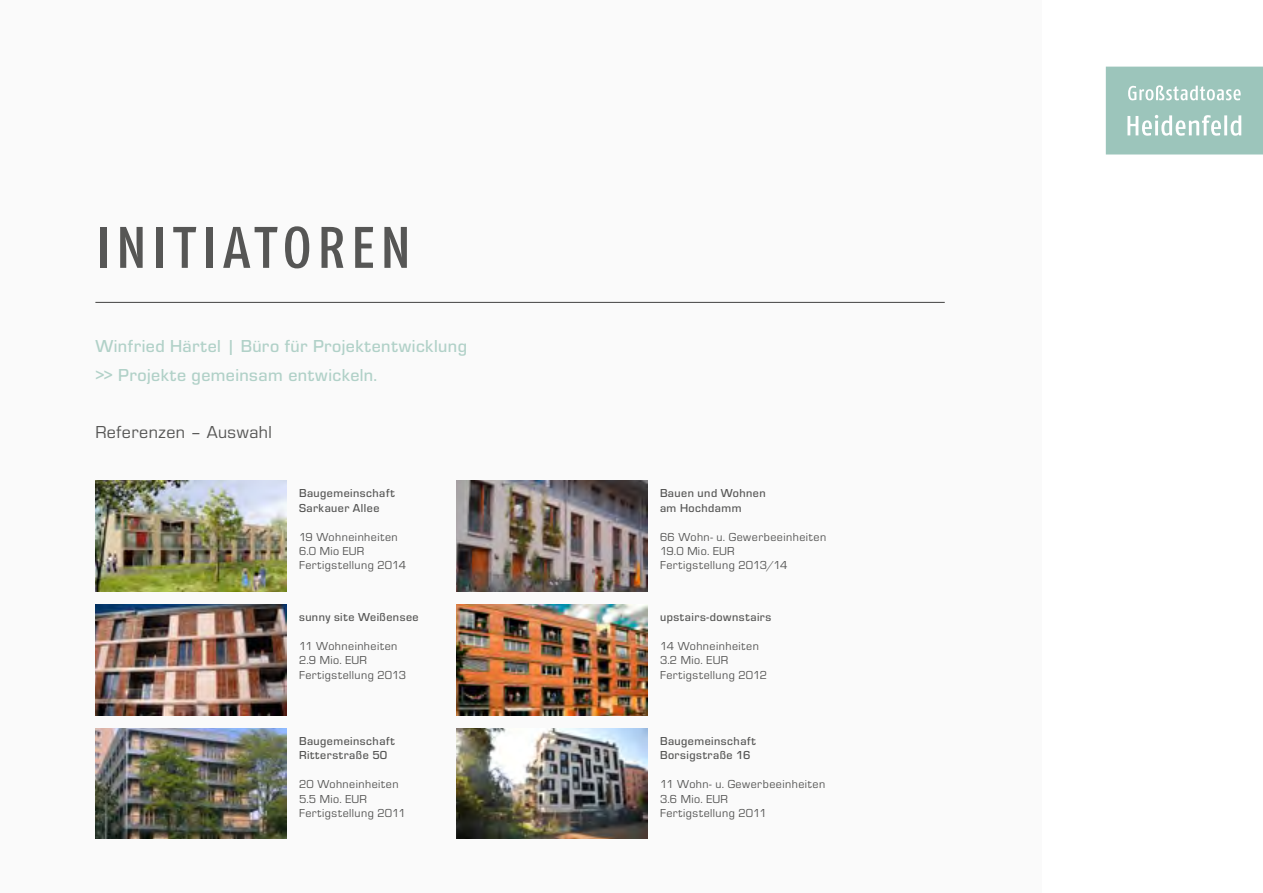
<style>
.page{position:relative;width:1263px;height:893px;background:#fff}
.page>*{position:absolute;margin:0;border:0;box-sizing:border-box;transform-origin:0 0}
.t1{font:58.5px "Fago Co Med Caps";letter-spacing:.085em;color:#565655}
.t2{font:500 18px/28.5px "Eurostile T";letter-spacing:.025em;color:#b1d1c8}
.t3{font:18px "Eurostile T";letter-spacing:.025em;color:#565655}
.t4{font:12px/14.4px "Eurostile T";letter-spacing:.04em;color:#565655}
.t5{font:500 12px/14.4px "Eurostile T";letter-spacing:.04em;color:#565655}
</style>
<div class="page">
<div style="left:0;top:0;width:1042px;height:893px;background:#fafafa"></div>
<svg style="left:1106px;top:67px;width:157px;height:87px;background:#a6cbc2"></svg>
<hr style="left:95px;top:302px;width:850px;height:1px;background:#565655">
<img style="left:95px;top:481px;width:191px;height:110px">
<img style="left:95px;top:605px;width:191px;height:110px">
<img style="left:95px;top:728px;width:191px;height:111px">
<img style="left:456px;top:481px;width:191px;height:110px">
<img style="left:456px;top:605px;width:191px;height:110px">
<img style="left:456px;top:728px;width:191px;height:111px">
<h1 class="t1" style="left:95px;top:214px;width:318px">INITIATOREN</h1>
<h2 class="t2" style="left:95px;top:332px;width:373px">Winfried Härtel | Büro für Projektentwicklung &gt;&gt; Projekte gemeinsam entwickeln.</h2>
<h2 class="t3" style="left:95px;top:421px;width:178px">Referenzen – Auswahl</h2>
<p class="t5" style="left:299px;top:486px;width:97px">Baugemeinschaft<br>Sarkauer Allee</p>
<p class="t4" style="left:299px;top:529px;width:109px">19 Wohneinheiten<br>6.0 Mio EUR<br>Fertigstellung 2014</p>
<p class="t5" style="left:299px;top:610px;width:121px">sunny site Weißensee</p>
<p class="t4" style="left:299px;top:639px;width:108px">11 Wohneinheiten<br>2.9 Mio. EUR<br>Fertigstellung 2013</p>
<p class="t5" style="left:299px;top:733px;width:97px">Baugemeinschaft<br>Ritterstraße 50</p>
<p class="t4" style="left:299px;top:777px;width:108px">20 Wohneinheiten<br>5.5 Mio. EUR<br>Fertigstellung 2011</p>
<p class="t5" style="left:660px;top:486px;width:107px">Bauen und Wohnen am Hochdamm</p>
<p class="t4" style="left:660px;top:529px;width:168px">66 Wohn- u. Gewerbeeinheiten<br>19.0 Mio. EUR<br>Fertigstellung 2013/14</p>
<p class="t5" style="left:660px;top:610px;width:113px">upstairs-downstairs</p>
<p class="t4" style="left:660px;top:639px;width:108px">14 Wohneinheiten<br>3.2 Mio. EUR<br>Fertigstellung 2012</p>
<p class="t5" style="left:660px;top:733px;width:97px">Baugemeinschaft<br>Borsigstraße 16</p>
<p class="t4" style="left:660px;top:777px;width:167px">11 Wohn- u. Gewerbeeinheiten<br>3.6 Mio. EUR<br>Fertigstellung 2011</p>
</div>
